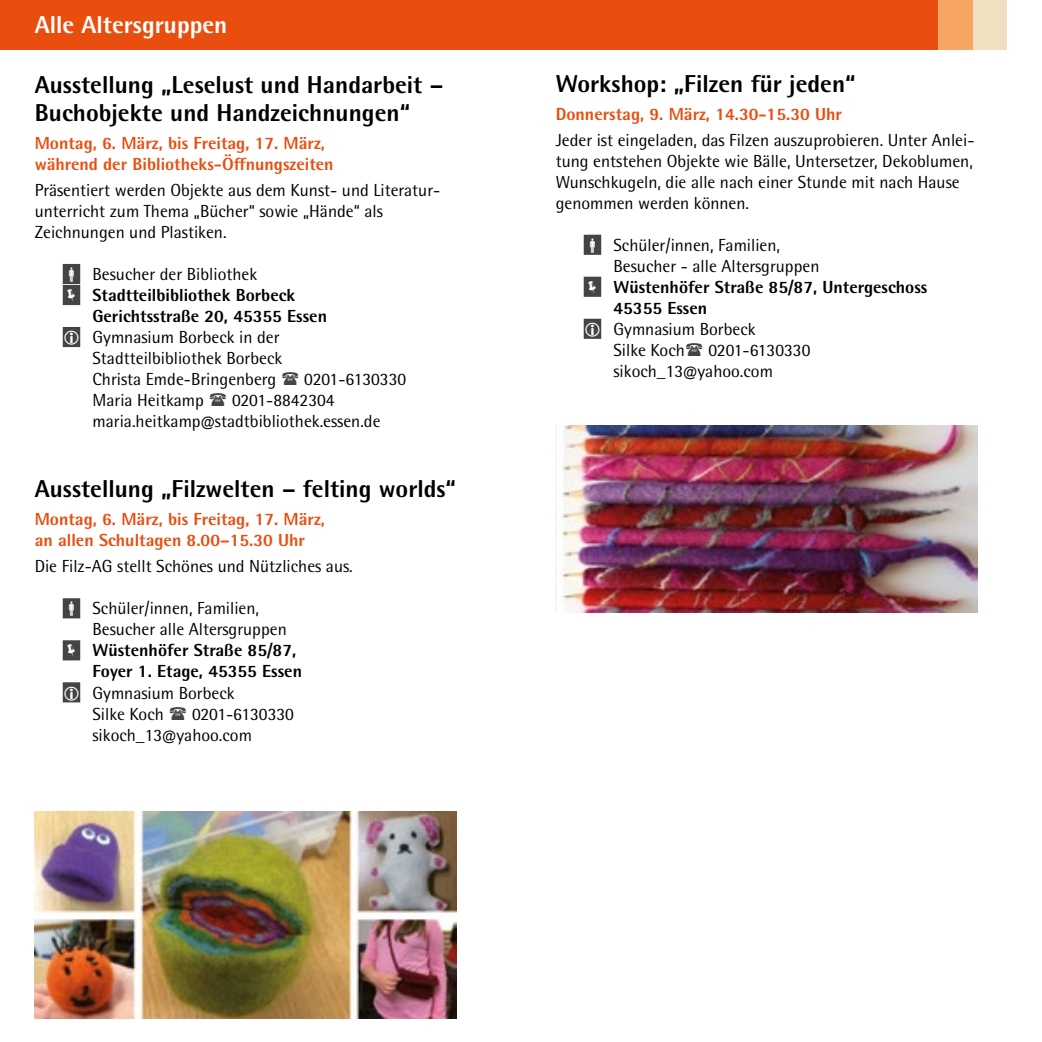
<style>
.page{position:relative;width:1042px;height:1042px;background:#fff}
.page>*{position:absolute;margin:0;border:0;box-sizing:border-box;transform-origin:0 0}
.t1{font:800 24.5px/28px "Rotis Semi Sans Pro";color:#000}
.t2{font:800 24.5px "Rotis Semi Sans Pro";color:#fff}
.t3{font:17.5px/21px "Rotis Semi Sans Pro";color:#000}
.t4{font:800 17.5px/21px "Rotis Semi Sans Pro";color:#e94e0f}
.t5{font:800 17.5px/21px "Rotis Semi Sans Pro";color:#000}
</style>
<div class="page">
<div style="left:0;top:0;width:955px;height:50px;background:#e94e0f"></div>
<div style="left:972px;top:0;width:35px;height:50px;background:#f1e0c0"></div>
<div style="left:938px;top:0;width:34px;height:50px;background:#f6a563"></div>
<div style="left:63px;top:264px;width:17px;height:20px;background:#454444"></div>
<div style="left:63px;top:285px;width:17px;height:20px;background:#454444"></div>
<div style="left:63px;top:327px;width:17px;height:20px;background:#454444"></div>
<div style="left:63px;top:598px;width:17px;height:20px;background:#454444"></div>
<div style="left:63px;top:640px;width:17px;height:20px;background:#454444"></div>
<div style="left:63px;top:682px;width:17px;height:20px;background:#454444"></div>
<div style="left:584px;top:235px;width:17px;height:20px;background:#454444"></div>
<div style="left:584px;top:277px;width:17px;height:20px;background:#454444"></div>
<div style="left:584px;top:319px;width:17px;height:20px;background:#454444"></div>
<img style="left:35px;top:811px;width:421px;height:207px">
<img style="left:556px;top:425px;width:421px;height:187px">
<h1 class="t2" style="left:35px;top:9px;width:194px">Alle Altersgruppen</h1>
<h1 class="t1" style="left:35px;top:70px;width:410px">Ausstellung „Leselust und Handarbeit –<br>Buchobjekte und Handzeichnungen“</h1>
<p class="t4" style="left:35px;top:132px;width:300px">Montag, 6. März, bis Freitag, 17. März, während der Bibliotheks-Öffnungszeiten</p>
<p class="t3" style="left:35px;top:180px;width:407px">Präsentiert werden Objekte aus dem Kunst- und Literatur&shy;unterricht zum Thema „Bücher“ sowie „Hände“ als<br>Zeichnungen und Plastiken.</p>
<p class="t3" style="left:92px;top:264px;width:166px">Besucher der Bibliothek</p>
<p class="t5" style="left:92px;top:284px;width:236px">Stadtteilbibliothek Borbeck<br>Gerichtsstraße 20, 45355 Essen</p>
<p class="t3" style="left:92px;top:327px;width:191px">Gymnasium Borbeck in der<br>Stadtteilbibliothek Borbeck<br>Christa Emde-Bringenberg</p>
<p class="t3" style="left:304px;top:369px;width:103px">0201-6130330</p>
<p class="t3" style="left:92px;top:390px;width:113px">Maria Heitkamp</p>
<p class="t3" style="left:92px;top:390px;width:289px;text-indent:140px">0201-8842304 maria.heitkamp@stadtbibliothek.essen.de</p>
<h1 class="t1" style="left:35px;top:474px;width:423px">Ausstellung „Filzwelten – felting worlds“</h1>
<p class="t4" style="left:35px;top:508px;width:292px">Montag, 6. März, bis Freitag, 17. März, an allen Schultagen 8.00–15.30 Uhr</p>
<p class="t3" style="left:35px;top:556px;width:320px">Die Filz-AG stellt Schönes und Nützliches aus.</p>
<p class="t3" style="left:92px;top:598px;width:196px">Schüler/innen, Familien,<br>Besucher alle Altersgruppen</p>
<p class="t5" style="left:92px;top:640px;width:211px">Wüstenhöfer Straße 85/87,<br>Foyer 1. Etage, 45355 Essen</p>
<p class="t3" style="left:92px;top:682px;width:144px">Gymnasium Borbeck<br>Silke Koch</p>
<p class="t3" style="left:92px;top:703px;width:203px;text-indent:100px">0201-6130330 sikoch_13@yahoo.com</p>
<h1 class="t1" style="left:556px;top:69px;width:301px">Workshop: „Filzen für jeden“</h1>
<p class="t4" style="left:556px;top:103px;width:288px">Donnerstag, 9. März, 14.30-15.30 Uhr</p>
<p class="t3" style="left:556px;top:129px;width:420px">Jeder ist eingeladen, das Filzen auszuprobieren. Unter Anlei&shy;tung entstehen Objekte wie Bälle, Untersetzer, Dekoblumen, Wunschkugeln, die alle nach einer Stunde mit nach Hause genommen werden können.</p>
<p class="t3" style="left:613px;top:234px;width:207px">Schüler/innen, Familien,<br>Besucher - alle Altersgruppen</p>
<p class="t5" style="left:613px;top:276px;width:315px">Wüstenhöfer Straße 85/87, Untergeschoss<br>45355 Essen</p>
<p class="t3" style="left:613px;top:318px;width:144px">Gymnasium Borbeck<br>Silke Koch</p>
<p class="t3" style="left:613px;top:339px;width:198px;text-indent:95px">0201-6130330 sikoch_13@yahoo.com</p>
</div>
